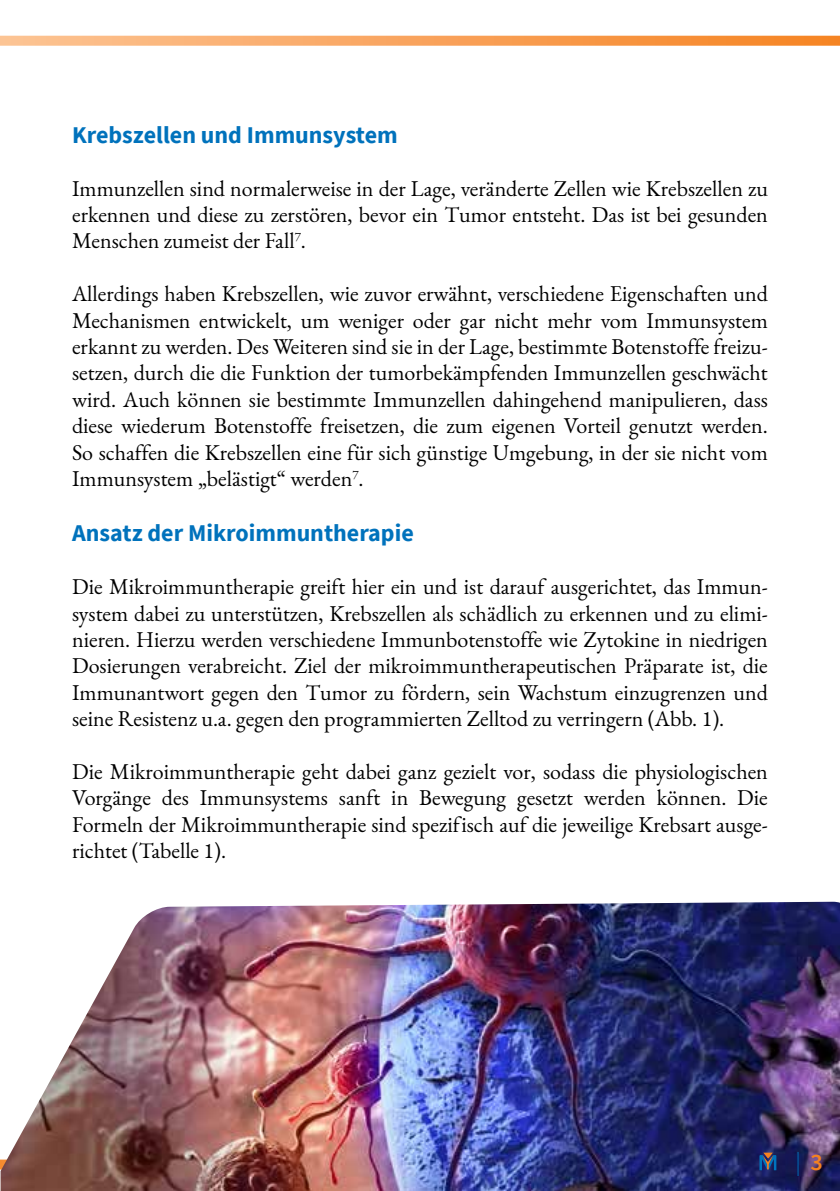
<style>
.page{position:relative;width:840px;height:1191px;background:#fff}
.page>*{position:absolute;margin:0;border:0;box-sizing:border-box;transform-origin:0 0}
.t1{font:700 24px "Source Sans Pro";color:#0072bc}
.t2{font:300 24px "Source Sans Pro";color:#0072bc}
.t3{font:22px/26.4px "EB Garamond";color:#000;text-align:justify}
.s1{font-weight:600;color:#f58220}
</style>
<div class="page">
<svg style="left:0;top:36px;width:839px;height:10px;background:#f9a660"></svg>
<img style="left:1px;top:901px;width:838px;height:290px">
<svg style="left:759px;top:1152px;width:17px;height:18px"></svg>
<p class="t1" style="left:72px;top:119px;width:327px">Krebszellen und Immunsystem</p>
<p class="t3" style="left:72px;top:175px;width:697px">Immunzellen sind normalerweise in der Lage, veränderte Zellen wie Krebszellen zu erkennen und diese zu zerstören, bevor ein Tumor entsteht. Das ist bei gesunden Menschen zumeist der Fall<sup>7</sup>.</p>
<p class="t3" style="left:72px;top:281px;width:697px">Allerdings haben Krebszellen, wie zuvor erwähnt, verschiedene Eigenschaften und Mechanismen entwickelt, um weniger oder gar nicht mehr vom Immunsystem erkannt zu werden. Des Weiteren sind sie in der Lage, bestimmte Botenstoffe freizu&shy;setzen, durch die die Funktion der tumorbekämpfenden Immunzellen geschwächt wird. Auch können sie bestimmte Immunzellen dahingehend manipulieren, dass diese wiederum Botenstoffe freisetzen, die zum eigenen Vorteil genutzt werden.<br>So schaffen die Krebszellen eine für sich günstige Umgebung, in der sie nicht vom Immunsystem „belästigt“ werden<sup>7</sup>.</p>
<p class="t1" style="left:72px;top:517px;width:343px">Ansatz der Mikroimmuntherapie</p>
<p class="t3" style="left:72px;top:573px;width:697px">Die Mikroimmuntherapie greift hier ein und ist darauf ausgerichtet, das Immun&shy;system dabei zu unterstützen, Krebszellen als schädlich zu erkennen und zu elimi&shy;nieren. Hierzu werden verschiedene Immunbotenstoffe wie Zytokine in niedrigen Dosierungen verabreicht. Ziel der mikroimmuntherapeutischen Präparate ist, die Immunantwort gegen den Tumor zu fördern, sein Wachstum einzugrenzen und seine Resistenz u.a. gegen den programmierten Zelltod zu verringern (Abb. 1).</p>
<p class="t3" style="left:72px;top:758px;width:697px">Die Mikroimmuntherapie geht dabei ganz gezielt vor, sodass die physiologischen Vorgänge des Immunsystems sanft in Bewegung gesetzt werden können. Die Formeln der Mikroimmuntherapie sind spezifisch auf die jeweilige Krebsart ausge&shy;richtet (Tabelle 1).</p>
<p class="t2" style="left:795px;top:1147px;width:29px">| <span class="s1">3</span></p>
</div>
